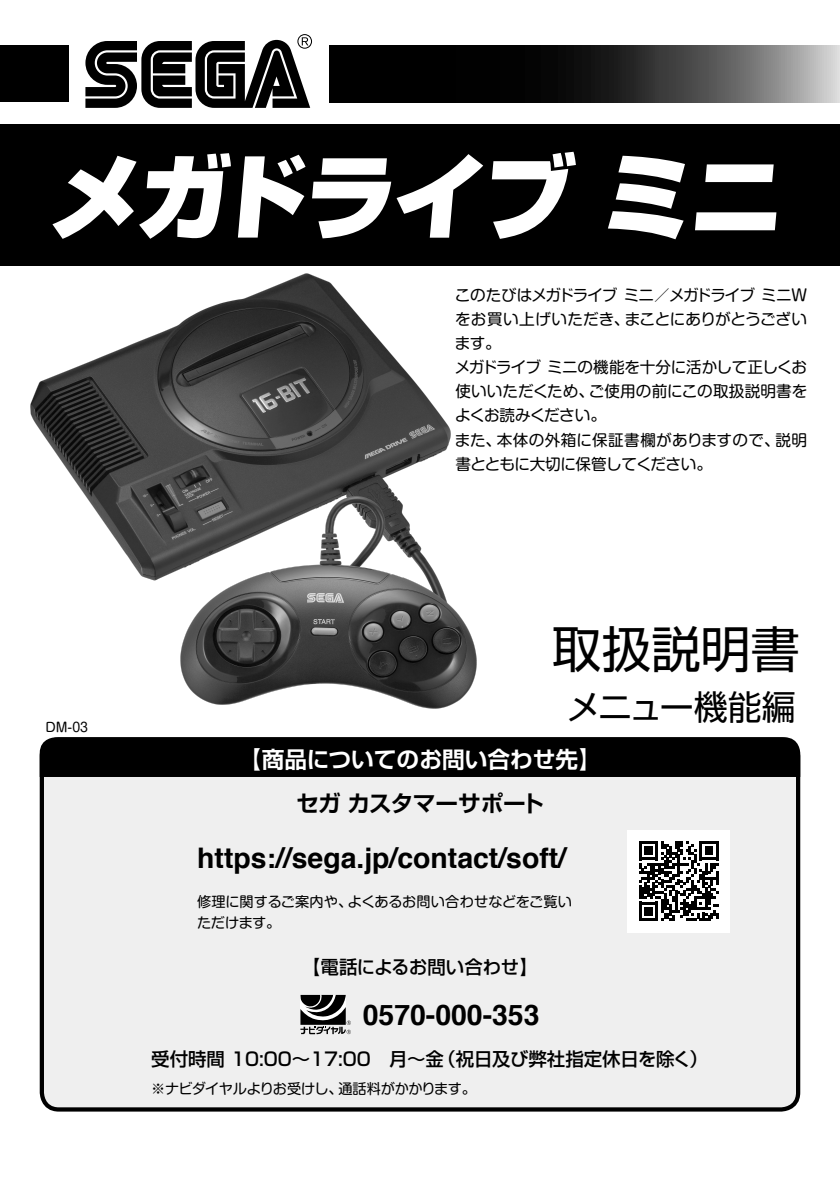
<style>
.page{position:relative;width:840px;height:1191px;background:#fff}
.page>*{position:absolute;margin:0;border:0;box-sizing:border-box;transform-origin:0 0}
.t1{font:900 92.4px "Shin Go Pr 6 N";color:#fff}
.t2{font:49.6px "Shin Go Pr 6 N";color:#000}
.t3{font:34px "Shin Go Pr 6 N";letter-spacing:-.04em;color:#000}
.t4{font:700 28.4px "Helvetica";color:#000}
.t5{font:700 22.6px "Shin Go Pr 6 N De";color:#fff}
.t6{font:700 22.6px "Shin Go Pr 6 N De";letter-spacing:-.02em;color:#000}
.t7{font:500 18.4px "Shin Go Pr 6 N";letter-spacing:-.01em;color:#000}
.t8{font:15.6px/24px "Shin M Go Pr 6 N";letter-spacing:-.015em;color:#000}
.t9{font:14.2px/21.2px "Shin M Go Pr 6 N";letter-spacing:-.02em;color:#000}
.t10{font:14.2px "Shin M Go Pr 6 N";letter-spacing:-.04em;color:#000}
.t11{font:12.8px "Shin M Go Pr 6 N";color:#000}
</style>
<div class="page">
<div style="left:0;top:45px;width:68px;height:57px;background:#000"></div>
<div style="left:0;top:124px;width:839px;height:142px;background:#000"></div>
<div style="left:42px;top:739px;width:755px;height:370px;background:#efefef;border-radius:17px"></div>
<div style="left:40px;top:737px;width:759px;height:374px;border:4px solid #000;border-radius:17px"></div>
<div style="left:40px;top:737px;width:759px;height:40px;background:#000"></div>
<div style="left:627px;top:830px;width:102px;height:102px;background:#fff"></div>
<svg style="left:639px;top:841px;width:79px;height:80px"></svg>
<svg style="left:329px;top:45px;width:510px;height:57px;background:#313131"></svg>
<svg style="left:300px;top:995px;width:51px;height:39px"></svg>
<svg style="left:85px;top:34px;width:227px;height:74px"></svg>
<img style="left:30px;top:274px;width:446px;height:434px">
<h1 class="t1" style="left:46px;top:123px;width:749px">メガドライブ ミニ</h1>
<p class="t8" style="left:454px;top:282px;width:354px">このたびはメガドライブ ミニ／メガドライブ ミニWをお買い上げいただき、まことにありがとうございます。<br>メガドライブ ミニの機能を十分に活かして正しくお使いいただくため、ご使用の前にこの取扱説明書をよくお読みください。<br>また、本体の外箱に保証書欄がありますので、説明書とともに大切に保管してください。</p>
<p class="t11" style="left:45px;top:716px;width:44px">DM-03</p>
<h2 class="t2" style="left:551px;top:608px;width:250px">取扱説明書</h2>
<h3 class="t3" style="left:566px;top:679px;width:230px">メニュー機能編</h3>
<h3 class="t5" style="left:238px;top:740px;width:364px">【商品についてのお問い合わせ先】</h3>
<h3 class="t6" style="left:296px;top:784px;width:249px">セガ カスタマーサポート</h3>
<h3 class="t4" style="left:197px;top:834px;width:370px">https://sega.jp/contact/soft/</h3>
<p class="t9" style="left:197px;top:890px;width:376px">修理に関するご案内や、よくあるお問い合わせなどをご覧いただけます。</p>
<p class="t7" style="left:301px;top:951px;width:238px">【電話によるお問い合わせ】</p>
<h3 class="t4" style="left:362px;top:991px;width:178px">0570-000-353</h3>
<p class="t7" style="left:151px;top:1043px;width:558px">受付時間 10:00～17:00　月～金（祝日及び弊社指定休日を除く）</p>
<p class="t10" style="left:151px;top:1077px;width:326px">※ナビダイヤルよりお受けし、通話料がかかります。</p>
</div>
